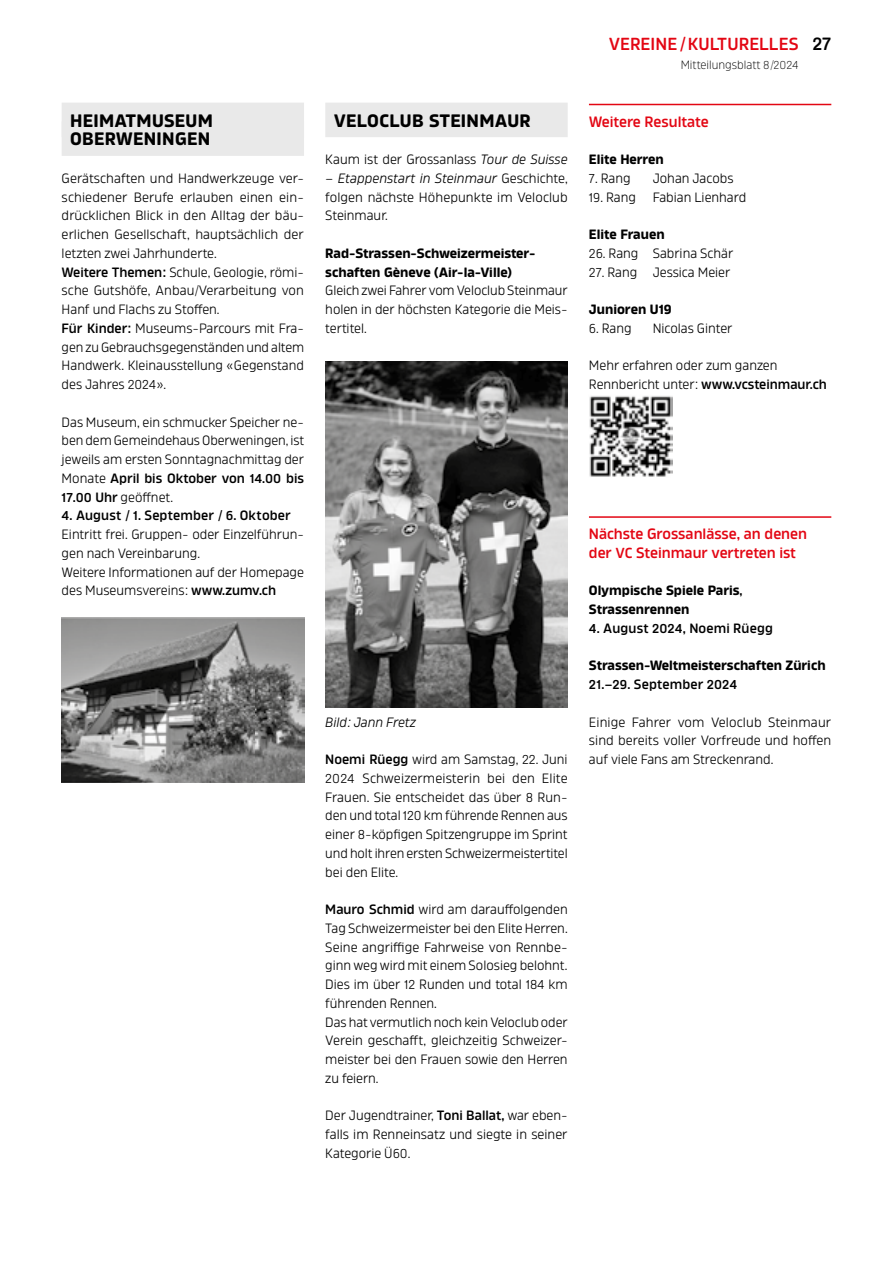
<style>
.page{position:relative;width:893px;height:1263px;background:#fff}
.page>*{position:absolute;margin:0;border:0;box-sizing:border-box;transform-origin:0 0}
.t1{font:700 18px/18.8px "Amfibia";letter-spacing:.015em;color:#000}
.t2{font:600 18px "Amfibia";color:#000}
.t3{font:600 17.4px "Amfibia";color:#e30613}
.t4{font:600 15px/18.8px "Amfibia";color:#e30613}
.t5{font:13.5px/18.8px "Amfibia";color:#000;text-align:justify}
.t6{font:700 13.5px/18.8px "Amfibia";color:#000}
.t7{font:600 13.5px "Amfibia";letter-spacing:.01em;color:#000}
.t8{font:italic 13.5px "Amfibia";color:#000}
.t9{font:300 12px "Amfibia";color:#000}
.s1{font-weight:600}
.s2{font-size:13.05px}
.s3{font-weight:600;font-size:13.05px}
.s4{font-style:italic}
.s5{font-size:18px}
.s6{font-size:11.7px}
.s7{font-size:14.55px}
</style>
<div class="page">
<div style="left:62px;top:103px;width:242px;height:34px;background:#e9e9e9"></div>
<div style="left:62px;top:121px;width:242px;height:35px;background:#e9e9e9"></div>
<div style="left:325px;top:103px;width:243px;height:34px;background:#e9e9e9"></div>
<hr style="left:589px;top:104px;width:242px;height:1px;background:#e30613">
<hr style="left:589px;top:516px;width:242px;height:2px;background:#e30613">
<img style="left:62px;top:618px;width:242px;height:165px">
<img style="left:325px;top:361px;width:243px;height:347px">
<img style="left:589px;top:396px;width:83px;height:81px">
<h1 class="t1" style="left:70px;top:111px;width:144px">HEIMATMUSEUM<br>OBERWENINGEN</h1>
<p class="t5" style="left:62px;top:169px;width:244px;text-align:left">Gerätschaften und Handwerkzeuge ver&shy;schiedener Berufe erlauben einen ein&shy;drücklichen Blick in den Alltag der bäu&shy;erlichen Gesellschaft, hauptsächlich der letzten zwei Jahrhunderte.<br><span class="s1">Weitere Themen:</span> Schule, Geologie, römi&shy;sche Gutshöfe, Anbau/Verarbeitung von Hanf und Flachs zu Stoffen.<br><span class="s1">Für Kinder:</span> Museums-Parcours mit Fra&shy;gen zu Gebrauchsgegenständen und altem Handwerk. Kleinausstellung «Gegenstand des Jahres <span class="s2">2024</span>».</p>
<p class="t5" style="left:62px;top:412px;width:244px">Das Museum, ein schmucker Speicher ne&shy;ben dem Gemeindehaus Oberweningen, ist jeweils am ersten Sonntagnachmittag der Monate <span class="s1">April bis Oktober von</span> <span class="s3">14</span><span class="s1">.</span><span class="s3">00</span> <span class="s1">bis </span><span class="s3">17</span><span class="s1">.</span><span class="s3">00</span> <span class="s1">Uhr</span> geöffnet.</p>
<p class="t5" style="left:62px;top:506px;width:244px;text-align:left"><span class="s3">4</span><span class="s1">. August /</span> <span class="s3">1</span><span class="s1">. September /</span> <span class="s3">6</span><span class="s1">. Oktober </span>Eintritt frei. Gruppen- oder Einzelführun&shy;gen nach Vereinbarung.<br>Weitere Informationen auf der Homepage des Museumsvereins: <span class="s1">www.zumv.ch</span></p>
<h1 class="t1" style="left:334px;top:111px;width:199px">VELOCLUB STEINMAUR</h1>
<p class="t5" style="left:325px;top:150px;width:244px">Kaum ist der Grossanlass <span class="s4">Tour de Suisse</span></p>
<p class="t5" style="left:325px;top:169px;width:244px"><span class="s4">– Etappenstart in Steinmaur</span> Geschichte, folgen nächste Höhepunkte im Veloclub Steinmaur.</p>
<p class="t6" style="left:325px;top:244px;width:212px">Rad-Strassen-Schweizermeister&shy;schaften Gèneve (Air-la-Ville)</p>
<p class="t5" style="left:325px;top:281px;width:244px">Gleich zwei Fahrer vom Veloclub Steinmaur holen in der höchsten Kategorie die Meis&shy;tertitel.</p>
<p class="t8" style="left:325px;top:714px;width:92px">Bild: Jann Fretz</p>
<p class="t5" style="left:325px;top:750px;width:244px"><span class="s1">Noemi Rüegg</span> wird am Samstag, <span class="s2">22</span>. Juni <span class="s2">2024</span> Schweizermeisterin bei den Elite Frauen. Sie entscheidet das über <span class="s2">8</span> Run&shy;den und total <span class="s2">120</span> km führende Rennen aus einer <span class="s2">8</span>-köpfigen Spitzengruppe im Sprint und holt ihren ersten Schweizermeistertitel bei den Elite.</p>
<p class="t5" style="left:325px;top:900px;width:244px;text-align:left"><span class="s1">Mauro Schmid</span> wird am darauffolgenden Tag Schweizermeister bei den Elite Herren.<br>Seine angriffige Fahrweise von Rennbe&shy;ginn weg wird mit einem Solosieg belohnt.<br>Dies im über <span class="s2">12</span> Runden und total <span class="s2">184</span> km führenden Rennen.<br>Das hat vermutlich noch kein Veloclub oder Verein geschafft, gleichzeitig Schweizer&shy;meister bei den Frauen sowie den Herren zu feiern.</p>
<p class="t5" style="left:325px;top:1106px;width:244px">Der Jugendtrainer, <span class="s1">Toni Ballat,</span> war eben&shy;falls im Renneinsatz und siegte in seiner Kategorie Ü<span class="s2">60</span>.</p>
<p class="t3" style="left:609px;top:33px;width:191px">VEREINE <span class="s5">/</span> KULTURELLES</p>
<p class="t9" style="left:681px;top:58px;width:119px">Mitteilungsblatt <span class="s6">8</span>/<span class="s6">2024</span></p>
<h1 class="t2" style="left:812px;top:33px;width:20px">27</h1>
<p class="t4" style="left:589px;top:112px;width:121px">Weitere Resultate</p>
<p class="t6" style="left:589px;top:150px;width:76px">Elite Herren</p>
<p class="t5" style="left:589px;top:169px;width:43px"><span class="s2">7</span>. Rang</p>
<p class="t5" style="left:653px;top:169px;width:82px">Johan Jacobs</p>
<p class="t5" style="left:589px;top:187px;width:159px"><span class="s2">19</span>. Rang Fabian Lienhard</p>
<p class="t6" style="left:589px;top:225px;width:77px">Elite Frauen</p>
<p class="t5" style="left:589px;top:244px;width:146px"><span class="s2">26</span>. Rang Sabrina Schär</p>
<p class="t5" style="left:589px;top:262px;width:143px"><span class="s2">27</span>. Rang Jessica Meier</p>
<p class="t6" style="left:589px;top:300px;width:84px">Junioren U19</p>
<p class="t5" style="left:589px;top:319px;width:44px"><span class="s2">6</span>. Rang</p>
<p class="t5" style="left:653px;top:319px;width:81px">Nicolas Ginter</p>
<p class="t5" style="left:589px;top:356px;width:240px">Mehr erfahren oder zum ganzen<br>Rennbericht unter: <span class="s1">www.vcsteinmaur.ch</span></p>
<p class="t4" style="left:589px;top:524px;width:220px">Nä chste Grossanlässe, an denen der <span class="s7">VC</span> Steinmaur vertreten ist</p>
<p class="t6" style="left:589px;top:581px;width:155px">Olympische Spiele Paris<span class="s1">,<br></span>Strassenrennen</p>
<p class="t7" style="left:589px;top:620px;width:186px"><span class="s2">4</span>. August <span class="s2">2024</span>, Noemi Rüegg</p>
<p class="t6" style="left:589px;top:656px;width:238px">Strassen-Weltmeisterschaften Zürich<br><span class="s3">21</span><span class="s1">.–</span><span class="s3">29</span><span class="s1">. September</span> <span class="s3">2024</span></p>
<p class="t5" style="left:589px;top:712px;width:244px">Einige Fahrer vom Veloclub Steinmaur sind bereits voller Vorfreude und hoffen auf viele Fans am Streckenrand.</p>
</div>
